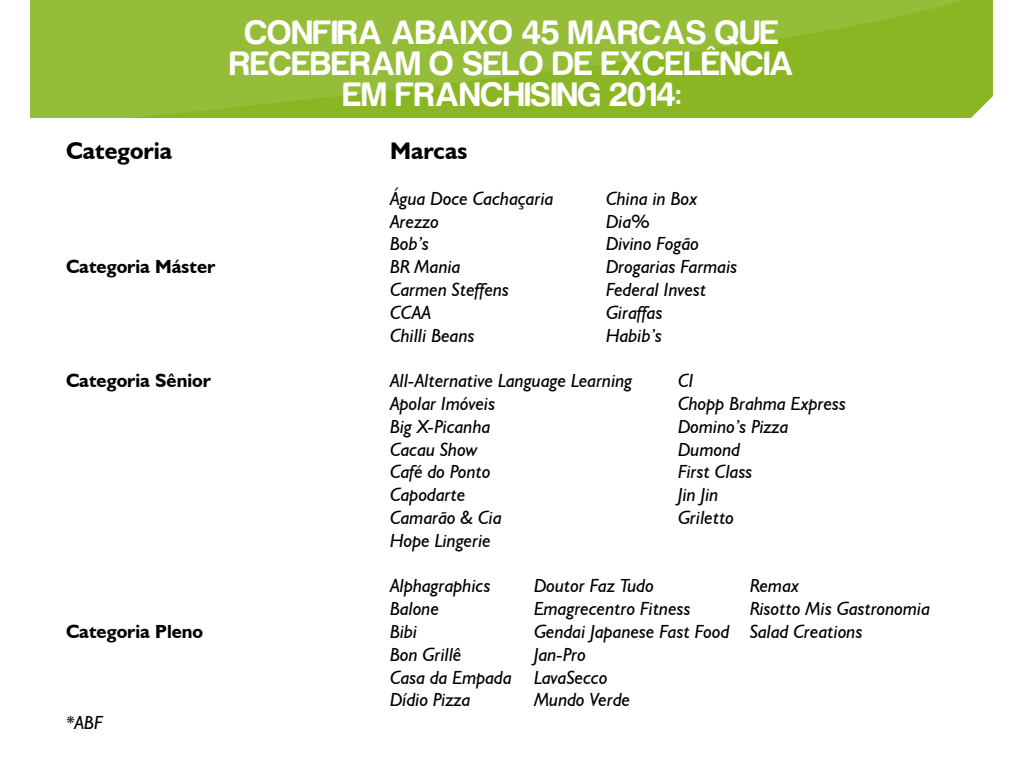
<style>
.page{position:relative;width:1024px;height:768px;background:#fff}
.page>*{position:absolute;margin:0;border:0;box-sizing:border-box;transform-origin:0 0}
.t1{font:35px/31px "Harabara";letter-spacing:.02em;color:#fff;text-align:center}
.t2{font:700 24px "Humanist 521 BT";color:#000}
.t3{font:italic 19px/22.8px "Humanist 521 BT";color:#000}
.t4{font:700 19px "Humanist 521 BT";color:#000}
</style>
<div class="page">
<svg style="left:30px;top:0;width:963px;height:118px;background:#91ba31"></svg>
<h1 class="t1" style="left:230px;top:17px;width:565px">CONFIRA ABAIXO 45 MARCAS QUE<br>RECEBERAM O SELO DE EXCELÊNCIA<br>EM FRANCHISING 2014:</h1>
<p class="t2" style="left:66px;top:136px;width:137px">Categoria M</p>
<p class="t2" style="left:411px;top:136px;width:58px">arcas</p>
<p class="t3" style="left:390px;top:187px;width:165px">Água Doce Cachaçaria</p>
<p class="t3" style="left:606px;top:187px;width:93px">China in Box</p>
<p class="t3" style="left:390px;top:209px;width:50px">Arezzo</p>
<p class="t3" style="left:606px;top:209px;width:45px">Dia%</p>
<p class="t3" style="left:390px;top:232px;width:41px">Bob’s</p>
<p class="t3" style="left:606px;top:232px;width:95px">Divino Fogão</p>
<p class="t4" style="left:66px;top:255px;width:151px">Categoria Máster</p>
<p class="t3" style="left:390px;top:255px;width:72px">BR Mania</p>
<p class="t3" style="left:606px;top:255px;width:133px">Drogarias Farmais</p>
<p class="t3" style="left:390px;top:278px;width:121px">Carmen Steffens</p>
<p class="t3" style="left:606px;top:278px;width:102px">Federal Invest</p>
<p class="t3" style="left:390px;top:301px;width:43px">CCAA</p>
<p class="t3" style="left:606px;top:301px;width:58px">Giraffas</p>
<p class="t3" style="left:390px;top:323px;width:86px">Chilli Beans</p>
<p class="t3" style="left:606px;top:323px;width:58px">Habib’s</p>
<p class="t4" style="left:66px;top:369px;width:147px">Categoria Sênior</p>
<p class="t3" style="left:390px;top:369px;width:244px">All-Alternative Language Learning</p>
<p class="t3" style="left:678px;top:369px;width:17px">CI</p>
<p class="t3" style="left:390px;top:392px;width:107px">Apolar Imóveis</p>
<p class="t3" style="left:678px;top:392px;width:170px">Chopp Brahma Express</p>
<p class="t3" style="left:390px;top:415px;width:102px">Big X-Picanha</p>
<p class="t3" style="left:678px;top:415px;width:112px">Domino’s Pizza</p>
<p class="t3" style="left:390px;top:437px;width:89px">Cacau Show</p>
<p class="t3" style="left:678px;top:437px;width:64px">Dumond</p>
<p class="t3" style="left:390px;top:460px;width:102px">Café do Ponto</p>
<p class="t3" style="left:678px;top:460px;width:76px">First Class</p>
<p class="t3" style="left:390px;top:483px;width:77px">Capodarte</p>
<p class="t3" style="left:678px;top:483px;width:42px">Jin Jin</p>
<p class="t3" style="left:390px;top:506px;width:113px">Camarão &amp; Cia</p>
<p class="t3" style="left:678px;top:506px;width:58px">Griletto</p>
<p class="t3" style="left:390px;top:529px;width:103px">Hope Lingerie</p>
<p class="t3" style="left:390px;top:574px;width:102px">Alphagraphics</p>
<p class="t3" style="left:534px;top:574px;width:122px">Doutor Faz Tudo</p>
<p class="t3" style="left:750px;top:574px;width:51px">Remax</p>
<p class="t3" style="left:390px;top:597px;width:51px">Balone</p>
<p class="t3" style="left:534px;top:597px;width:158px">Emagrecentro Fitness</p>
<p class="t3" style="left:750px;top:597px;width:182px">Risotto Mis Gastronomia</p>
<p class="t4" style="left:66px;top:620px;width:139px">Categoria Pleno</p>
<p class="t3" style="left:390px;top:620px;width:29px">Bibi</p>
<p class="t3" style="left:534px;top:620px;width:330px">Gendai Japanese Fast Food Salad Creations</p>
<p class="t3" style="left:390px;top:643px;width:73px">Bon Grillê</p>
<p class="t3" style="left:390px;top:643px;width:219px;text-indent:144px">Jan-Pro<br>Casa da Empada LavaSecco<br>Dídio Pizza</p>
<p class="t3" style="left:534px;top:688px;width:98px">Mundo Verde</p>
<p class="t3" style="left:66px;top:711px;width:39px">*ABF</p>
</div>
